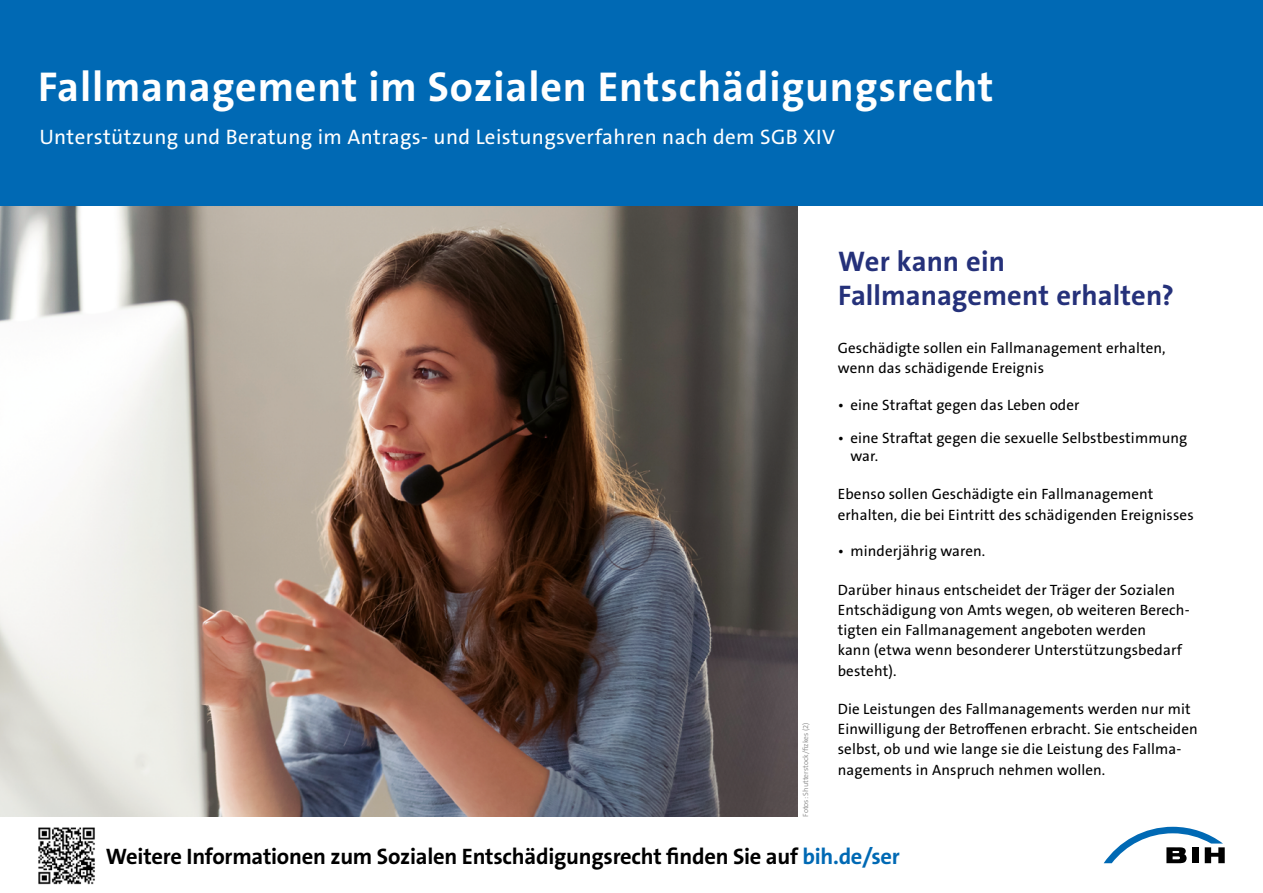
<style>
.page{position:relative;width:1263px;height:893px;background:#fff}
.page>*{position:absolute;margin:0;border:0;box-sizing:border-box;transform-origin:0 0}
.BIH_H1{font:700 42px "The Sans B W7";letter-spacing:.02em;color:#fff}
.Titel__Headline_24pt_120{font:700 28.5px/34.2px "The Sans B W7";color:#25317a}
.t1{font:700 22.5px "The Sans B W7";letter-spacing:-.01em;color:#000}
.t2{font:21px "The Sans B W5 Plain";letter-spacing:.02em;color:#fff}
.Innen__Copy_9pt_135{font:15px/20.2px "The Sans B W5 Plain";letter-spacing:.01em;color:#000}
.t3{font:300 7.5px "The Sans B W4";color:#878787}
.s1{color:#0069b4}
</style>
<div class="page">
<img style="left:0;top:206px;width:797px;height:610px">
<svg style="left:1104px;top:827px;width:121px;height:36px"></svg>
<div style="left:0;top:0;width:1263px;height:206px;background:#0069b4"></div>
<img style="left:38px;top:827px;width:57px;height:58px">
<h1 class="BIH_H1" style="left:38px;top:60px;width:957px">Fallmanagement im Sozialen Entschädigungsrecht</h1>
<p class="t2" style="left:39px;top:123px;width:797px">Unterstützung und Beratung im Antrags- und Leistungsverfahren nach dem SGB XIV</p>
<h2 class="Titel__Headline_24pt_120" style="left:838px;top:244px;width:337px">Wer kann ein<br>Fallmanagement erhalten?</h2>
<p class="t3" style="left:801px;top:817px;width:96px;rotate:-90deg">Fotos: Shutterstock/fizkes (2)</p>
<p class="Innen__Copy_9pt_135" style="left:838px;top:338px;width:329px">Geschädigte sollen ein Fallmanagement erhalten, wenn das schädigende Ereignis</p>
<p class="Innen__Copy_9pt_135" style="left:838px;top:394px;width:243px">• eine Straftat gegen das Leben oder</p>
<p class="Innen__Copy_9pt_135" style="left:850px;top:428px;width:338px;line-height:18.3px;text-indent:-13px">• eine Straftat gegen die sexuelle Selbstbestimmung war.</p>
<p class="Innen__Copy_9pt_135" style="left:838px;top:484px;width:357px">Ebenso sollen Geschädigte ein Fallmanagement erhalten, die bei Eintritt des schädigenden Ereignisses</p>
<p class="Innen__Copy_9pt_135" style="left:838px;top:541px;width:149px">• minderjährig waren.</p>
<p class="Innen__Copy_9pt_135" style="left:838px;top:579px;width:353px">Darüber hinaus entscheidet der Träger der Sozialen Entschädigung von Amts wegen, ob weiteren Berech&shy;tigten ein Fallmanagement angeboten werden<br>kann (etwa wenn besonderer Unterstützungsbedarf besteht).</p>
<p class="Innen__Copy_9pt_135" style="left:838px;top:699px;width:362px">Die Leistungen des Fallmanagements werden nur mit Einwilligung der Betroffenen erbracht. Sie entscheiden selbst, ob und wie lange sie die Leistung des Fallma&shy;nagements in Anspruch nehmen wollen.</p>
<p class="t1" style="left:106px;top:841px;width:795px">Weitere Informationen zum Sozialen Entschädigungsrecht finden Sie auf <span class="s1">bih.de/ser</span></p>
</div>
